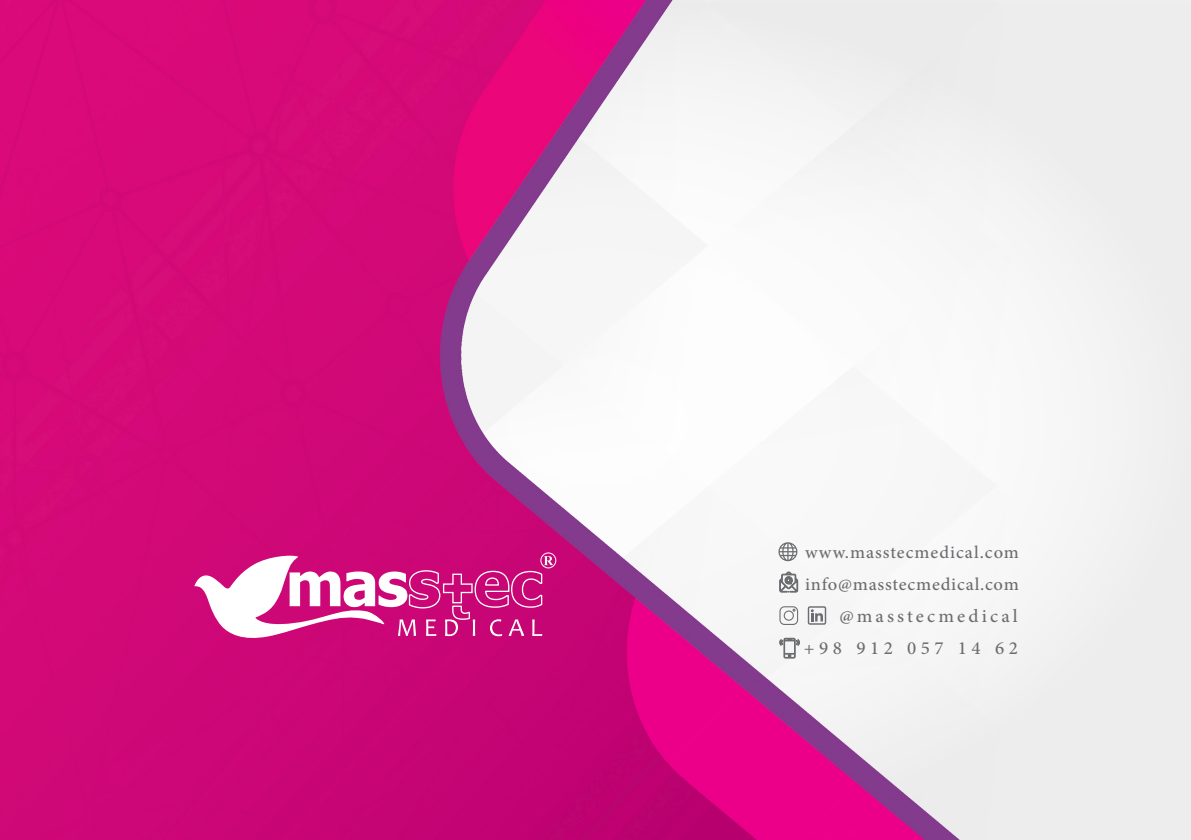
<style>
.page{position:relative;width:1191px;height:840px;background:#fff}
.page>*{position:absolute;margin:0;border:0;box-sizing:border-box;transform-origin:0 0}
.t1{font:26px "Adobe Arabic";letter-spacing:.125em;color:#6c6d70}
.t2{font:26px "Adobe Arabic";letter-spacing:.175em;color:#6c6d70}
.t3{font:25.2px "Adobe Arabic";letter-spacing:.03em;color:#6c6d70}
.t4{font:25px "Adobe Arabic";letter-spacing:.04em;color:#6c6d70}
</style>
<div class="page">
<img style="left:0;top:0;width:1191px;height:839px">
<svg style="left:778px;top:542px;width:19px;height:19px"></svg>
<div style="left:540px;top:552px;width:16px;height:16px;border:1px solid #fff;border-radius:50%"></div>
<svg style="left:194px;top:554px;width:359px;height:87px"></svg>
<svg style="left:779px;top:571px;width:19px;height:21px"></svg>
<svg style="left:807px;top:606px;width:19px;height:18px"></svg>
<svg style="left:779px;top:606px;width:19px;height:18px"></svg>
<svg style="left:779px;top:637px;width:21px;height:21px"></svg>
<p class="t4" style="left:805px;top:534px;width:215px">www.masstecmedical.com</p>
<p class="t3" style="left:805px;top:566px;width:215px">info@masstecmedical.com</p>
<p class="t1" style="left:839px;top:597px;width:180px">@masstecmedical</p>
<p class="t2" style="left:804px;top:629px;width:215px">+98 912 057 14 62</p>
</div>
